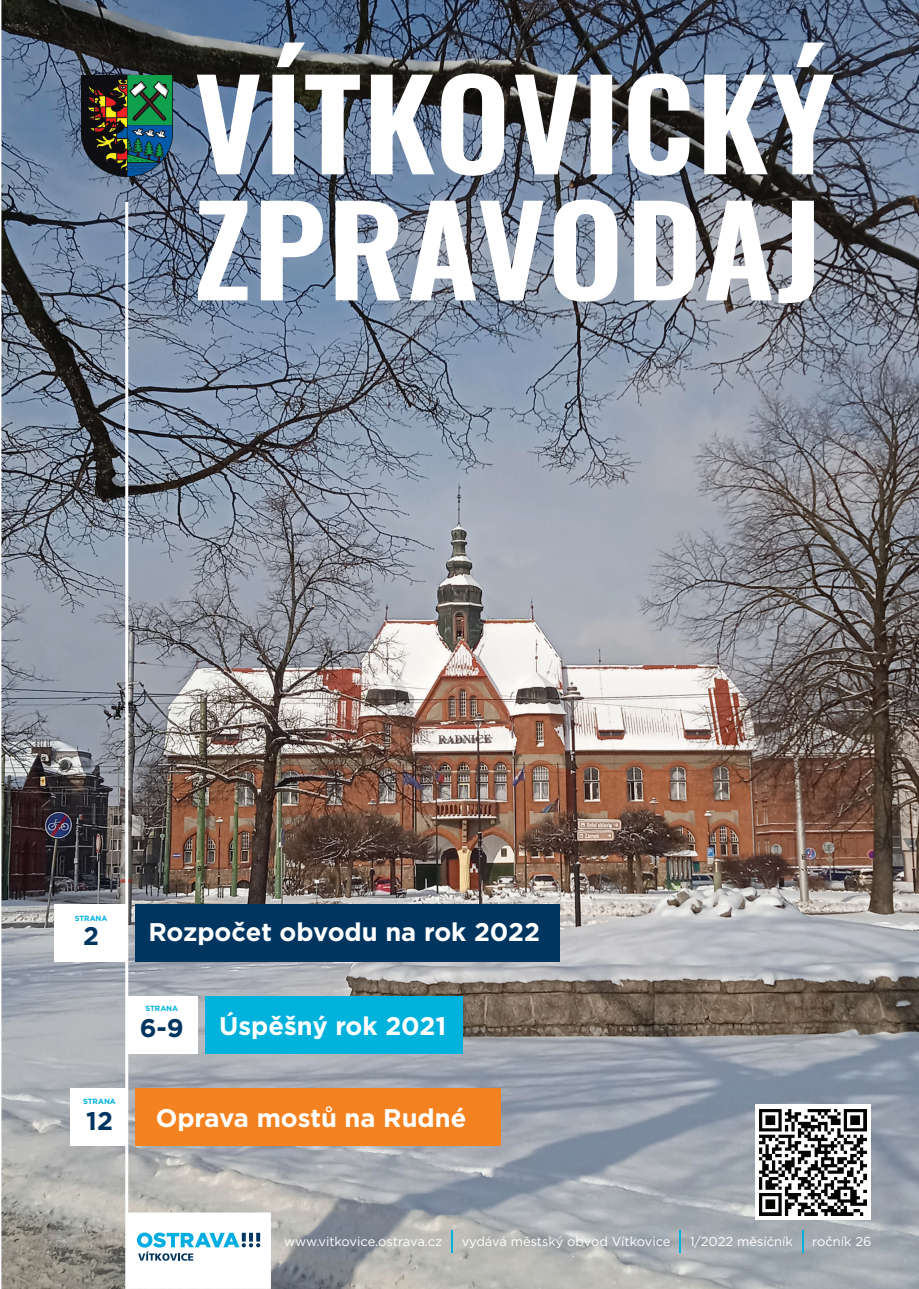
<style>
.page{position:relative;width:919px;height:1289px;background:#fff}
.page>*{position:absolute;margin:0;border:0;box-sizing:border-box;transform-origin:0 0}
.t1{font:700 25.5px "Gotham";color:#fff}
.t2{font:700 25.5px "Gotham";color:#003560}
.t3{font:12.9px "Gotham";color:#fff}
.t4{font:700 7.5px "Gotham";color:#00b2dc}
</style>
<div class="page">
<img style="left:1px;top:0;width:917px;height:1288px">
<div style="left:127px;top:1212px;width:144px;height:76px;background:#fff"></div>
<hr style="left:125px;top:202px;width:3px;height:1086px;background:#fff">
<svg style="left:137px;top:1232px;width:123px;height:28px"></svg>
<svg style="left:451px;top:1230px;width:1px;height:23px"></svg>
<hr style="left:679px;top:1230px;width:2px;height:23px;background:#00b2dc">
<hr style="left:801px;top:1230px;width:2px;height:23px;background:#00b2dc">
<div style="left:755px;top:1104px;width:115px;height:115px;background:#fff"></div>
<img style="left:759px;top:1109px;width:107px;height:106px">
<img style="left:82px;top:75px;width:90px;height:101px">
<div style="left:54px;top:904px;width:74px;height:57px;background:#fff"></div>
<div style="left:136px;top:904px;width:424px;height:57px;background:#003560"></div>
<div style="left:70px;top:1088px;width:58px;height:57px;background:#fff"></div>
<div style="left:136px;top:1088px;width:365px;height:57px;background:#f58220"></div>
<div style="left:206px;top:996px;width:257px;height:57px;background:#00b2dc"></div>
<div style="left:126px;top:996px;width:72px;height:57px;background:#fff"></div>
<svg style="left:197px;top:43px;width:636px;height:133px"></svg>
<svg style="left:198px;top:199px;width:615px;height:104px"></svg>
<p class="t4" style="left:75px;top:913px;width:34px">STRANA</p>
<h1 class="t2" style="left:83px;top:919px;width:17px">2</h1>
<h1 class="t1" style="left:148px;top:914px;width:393px">Rozpočet obvodu na rok 2022</h1>
<p class="t4" style="left:83px;top:1096px;width:34px">STRANA</p>
<p class="t4" style="left:145px;top:1003px;width:34px">STRANA</p>
<h1 class="t2" style="left:140px;top:1011px;width:46px">6-9</h1>
<h1 class="t1" style="left:219px;top:1008px;width:229px">Úspěšný rok 2021</h1>
<h1 class="t2" style="left:86px;top:1104px;width:28px">12</h1>
<h1 class="t1" style="left:156px;top:1100px;width:312px">Oprava mostů na Rudné</h1>
<p class="t3" style="left:284px;top:1232px;width:160px">www.vitkovice.ostrava.cz</p>
<p class="t3" style="left:461px;top:1232px;width:210px">vydává městský obvod Vítkovice</p>
<p class="t3" style="left:690px;top:1232px;width:104px">1/2022 měsíčník</p>
<p class="t3" style="left:812px;top:1232px;width:61px">ročník 26</p>
</div>
